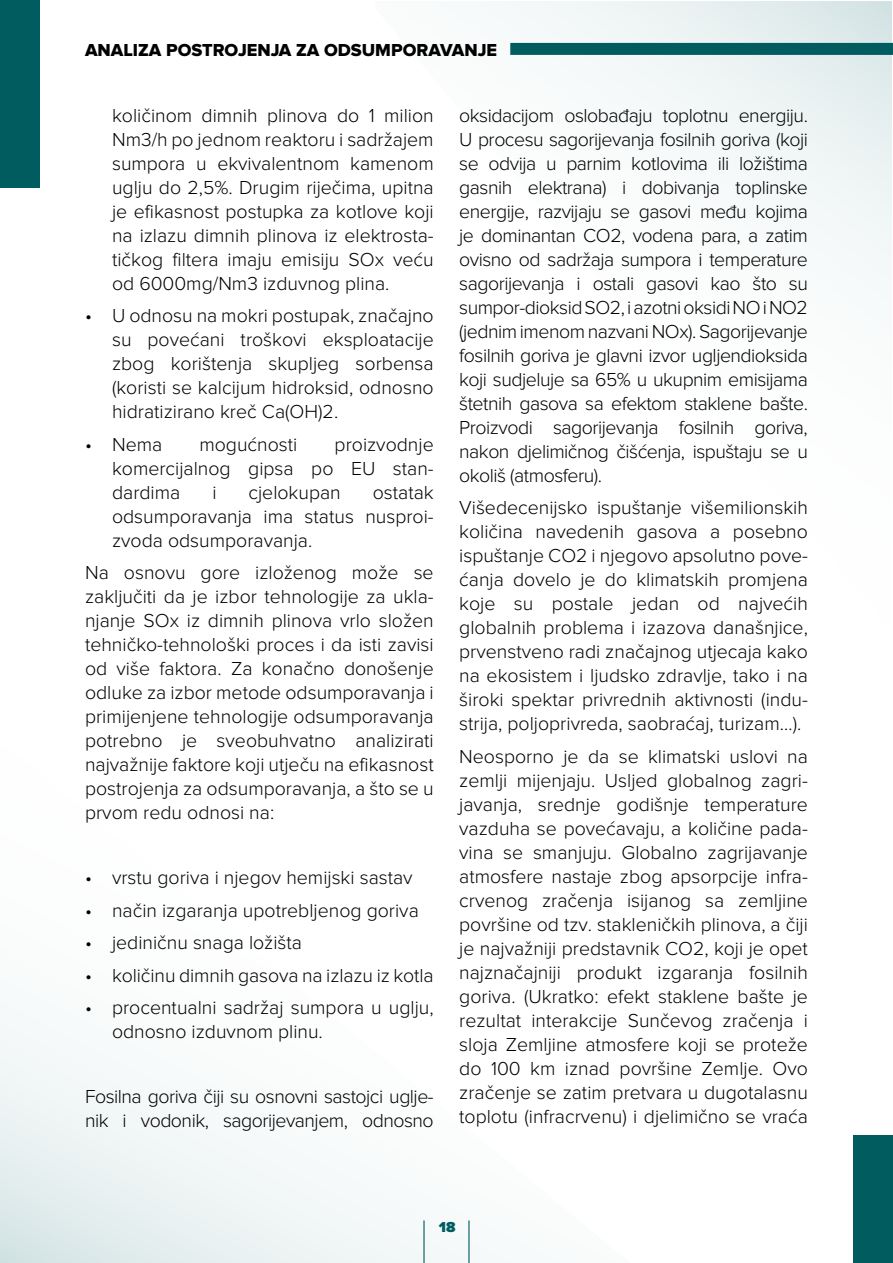
<style>
.page{position:relative;width:893px;height:1263px;background:#fff}
.page>*{position:absolute;margin:0;border:0;box-sizing:border-box;transform-origin:0 0}
.t1{font:300 19.5px/24px "Proxima Nova";color:#000;text-align:justify}
.t2{font:300 19.5px/24px "Proxima Nova";letter-spacing:-.025em;color:#000}
.t3{font:18px "Proxima Nova Extrabld";color:#000}
.t4{font:900 15px "Proxima Nova";color:#005c5f}
</style>
<div class="page">
<svg style="left:510px;top:1px;width:382px;height:272px;fill:#f5f8f9"></svg>
<svg style="left:0;top:1030px;width:457px;height:233px;fill:#f5f8f8"></svg>
<hr style="left:468px;top:1220px;width:2px;height:43px;background:#005c5f">
<hr style="left:423px;top:1220px;width:2px;height:43px;background:#005c5f">
<div style="left:853px;top:1135px;width:40px;height:128px;background:#005c5f"></div>
<div style="left:0;top:0;width:40px;height:188px;background:#005c5f"></div>
<div style="left:510px;top:43px;width:383px;height:12px;background:#005c5f"></div>
<p class="t3" style="left:85px;top:39px;width:414px">ANALIZA POSTROJENJA ZA ODSUMPORAVANJE</p>
<p class="t1" style="left:112px;top:103px;width:323px">količinom dimnih plinova do 1 milion Nm3/h po jednom reaktoru i sadržajem sumpora u ekvivalentnom kamenom uglju do 2,5%. Drugim riječima, upitna je efikasnost postupka za kotlove koji na izlazu dimnih plinova iz elektrosta&shy;tičkog filtera imaju emisiju SOx veću od 6000mg/Nm3 izduvnog plina.</p>
<p class="t1" style="left:112px;top:304px;width:323px;text-indent:-27px">• U odnosu na mokri postupak, značajno su povećani troškovi eksploatacije zbog korištenja skupljeg sorbensa (koristi se kalcijum hidroksid, odnosno hidratizirano kreč Ca(OH)2.</p>
<p class="t1" style="left:85px;top:432px;width:79px">• Nema</p>
<p class="t1" style="left:199px;top:432px;width:99px">mogućnosti</p>
<p class="t1" style="left:112px;top:432px;width:323px;text-indent:223px">proizvodnje komercijalnog gipsa po EU stan&shy;dardima</p>
<p class="t1" style="left:112px;top:480px;width:323px;text-indent:261px">ostatak odsumporavanja ima status nusproi&shy;zvoda odsumporavanja.</p>
<p class="t1" style="left:85px;top:561px;width:350px">Na osnovu gore izloženog može se zaključiti da je izbor tehnologije za ukla&shy;njanje SOx iz dimnih plinova vrlo složen tehničko-tehnološki proces i da isti zavisi od više faktora. Za konačno donošenje odluke za izbor metode odsumporavanja i primijenjene tehnologije odsumporavanja potrebno je sveobuhvatno analizirati najvažnije faktore koji utječu na efikasnost postrojenja za odsumporavanja, a što se u prvom redu odnosi na:</p>
<p class="t1" style="left:212px;top:480px;width:6px">i</p>
<p class="t1" style="left:248px;top:480px;width:94px">cjelokupan</p>
<p class="t1" style="left:85px;top:866px;width:329px">• vrstu goriva i njegov hemijski sastav</p>
<p class="t1" style="left:85px;top:898px;width:335px">• način izgaranja upotrebljenog goriva</p>
<p class="t1" style="left:85px;top:931px;width:219px">• jediničnu snaga ložišta</p>
<p class="t1" style="left:85px;top:963px;width:350px">• količinu dimnih gasova na izlazu iz kotla</p>
<p class="t1" style="left:112px;top:996px;width:323px;text-indent:-27px">• procentualni sadržaj sumpora u uglju, odnosno izduvnom plinu.</p>
<p class="t2" style="left:85px;top:1085px;width:350px">Fosilna goriva čiji su osnovni sastojci uglje&shy;nik i vodonik, sagorijevanjem, odnosno</p>
<p class="t1" style="left:459px;top:103px;width:350px">oksidacijom oslobađaju toplotnu energiju.<br>U procesu sagorijevanja fosilnih goriva (koji se odvija u parnim kotlovima ili ložištima gasnih elektrana) i dobivanja toplinske energije, razvijaju se gasovi među kojima je dominantan CO2, vodena para, a zatim ovisno od sadržaja sumpora i temperature sagorijevanja i ostali gasovi kao što su sumpor-dioksid SO2, i azotni oksidi NO i NO2 (jednim imenom nazvani NOx). Sagorijevanje fosilnih goriva je glavni izvor ugljendioksida koji sudjeluje sa 65% u ukupnim emisijama štetnih gasova sa efektom staklene bašte.<br>Proizvodi sagorijevanja fosilnih goriva, nakon djelimičnog čišćenja, ispuštaju se u okoliš (atmosferu).</p>
<p class="t1" style="left:459px;top:496px;width:350px">Višedecenijsko ispuštanje višemilionskih količina navedenih gasova a posebno ispuštanje CO2 i njegovo apsolutno pove&shy;ćanja dovelo je do klimatskih promjena koje su postale jedan od najvećih globalnih problema i izazova današnjice, prvenstveno radi značajnog utjecaja kako na ekosistem i ljudsko zdravlje, tako i na široki spektar privrednih aktivnosti (indu&shy;strija, poljoprivreda, saobraćaj, turizam…).</p>
<p class="t1" style="left:459px;top:744px;width:350px">Neosporno je da se klimatski uslovi na zemlji mijenjaju. Usljed globalnog zagri&shy;javanja, srednje godišnje temperature vazduha se povećavaju, a količine pada&shy;vina se smanjuju. Globalno zagrijavanje atmosfere nastaje zbog apsorpcije infra&shy;crvenog zračenja isijanog sa zemljine površine od tzv. stakleničkih plinova, a čiji je najvažniji predstavnik CO2, koji je opet najznačajniji produkt izgaranja fosilnih goriva. (Ukratko: efekt staklene bašte je rezultat interakcije Sunčevog zračenja i sloja Zemljine atmosfere koji se proteže do 100 km iznad površine Zemlje. Ovo zračenje se zatim pretvara u dugotalasnu toplotu (infracrvenu) i djelimično se vraća</p>
<p class="t4" style="left:439px;top:1219px;width:18px">18</p>
</div>
